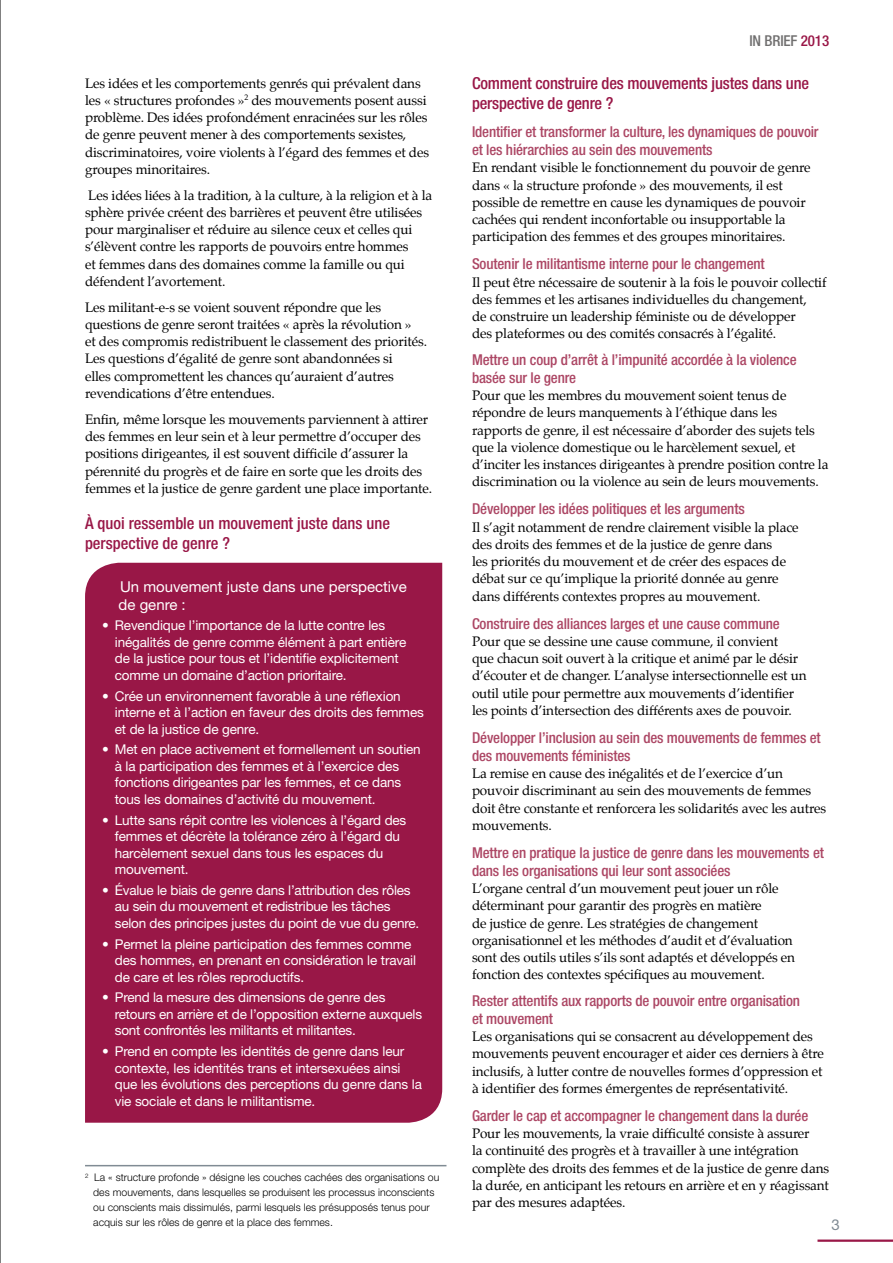
<style>
.page{position:relative;width:893px;height:1263px;background:#fff}
.page>*{position:absolute;margin:0;border:0;box-sizing:border-box;transform-origin:0 0}
.t1{font:500 condensed 16.5px/19.5px "Helvetica Neue";letter-spacing:-.01em;color:#991747}
.t2{font:500 condensed 15px/18px "Helvetica Neue";letter-spacing:-.01em;color:#ac4664}
.t3{font:15px/18px "Helvetica Neue";color:#fff}
.t4{font:500 condensed 15px "Helvetica Neue";letter-spacing:-.01em;color:#706f6f}
.t5{font:15px "Helvetica Neue";color:#808b94}
.t6{font:13.5px/17.2px "Palatino";letter-spacing:-.01em;color:#000}
.t7{font:13.5px/16.5px "Helvetica Neue";letter-spacing:-.01em;color:#fff}
.t8{font:300 10.5px/15px "Helvetica Neue";color:#000}
.s1{color:#991747}
</style>
<div class="page">
<hr style="left:0;top:0;width:1px;height:1263px;background:#000">
<hr style="left:85px;top:1165px;width:361px;height:1px;background:#808b94">
<div style="left:85px;top:563px;width:357px;height:560px;background:#991747"></div>
<hr style="left:817px;top:1239px;width:76px;height:3px;background:#991747">
<p class="t6" style="left:85px;top:74px;width:346px">Les idées et les comportements genrés qui prévalent dans les « structures profondes »<sup>2</sup> des mouvements posent aussi problème. Des idées profondément enracinées sur les rôles de genre peuvent mener à des comportements sexistes, discriminatoires, voire violents à l’égard des femmes et des groupes minoritaires.</p>
<p class="t6" style="left:85px;top:186px;width:349px">Les idées liées à la tradition, à la culture, à la religion et à la sphère privée créent des barrières et peuvent être utilisées pour marginaliser et réduire au silence ceux et celles qui s’élèvent contre les rapports de pouvoirs entre hommes<br>et femmes dans des domaines comme la famille ou qui défendent l’avortement.</p>
<p class="t6" style="left:85px;top:298px;width:344px">Les militant-e-s se voient souvent répondre que les questions de genre seront traitées « après la révolution »<br>et des compromis redistribuent le classement des priorités.<br>Les questions d’égalité de genre sont abandonnées si<br>elles compromettent les chances qu’auraient d’autres revendications d’être entendues.</p>
<p class="t6" style="left:85px;top:410px;width:349px">Enfin, même lorsque les mouvements parviennent à attirer des femmes en leur sein et à leur permettre d’occuper des positions dirigeantes, il est souvent difficile d’assurer la pérennité du progrès et de faire en sorte que les droits des femmes et la justice de genre gardent une place importante.</p>
<p class="t1" style="left:85px;top:513px;width:306px">À quoi ressemble un mouvement juste dans une perspective de genre ?</p>
<p class="t3" style="left:119px;top:577px;width:290px">Un mouvement juste dans une perspective de genre :</p>
<p class="t7" style="left:115px;top:617px;width:293px;text-indent:-13px">• Revendique l’importance de la lutte contre les inégalités de genre comme élément à part entière de la justice pour tous et l’identifie explicitement comme un domaine d’action prioritaire.</p>
<p class="t7" style="left:115px;top:687px;width:311px;text-indent:-13px">• Crée un environnement favorable à une réflexion interne et à l’action en faveur des droits des femmes et de la justice de genre.</p>
<p class="t7" style="left:115px;top:741px;width:307px;text-indent:-13px">• Met en place activement et formellement un soutien à la participation des femmes et à l’exercice des fonctions dirigeantes par les femmes, et ce dans tous les domaines d’activité du mouvement.</p>
<p class="t7" style="left:115px;top:811px;width:293px;text-indent:-13px">• Lutte sans répit contre les violences à l’égard des femmes et décrète la tolérance zéro à l’égard du harcèlement sexuel dans tous les espaces du mouvement.</p>
<p class="t7" style="left:115px;top:881px;width:306px;text-indent:-13px">• Évalue le biais de genre dans l’attribution des rôles au sein du mouvement et redistribue les tâches selon des principes justes du point de vue du genre.</p>
<p class="t7" style="left:115px;top:935px;width:303px;text-indent:-13px">• Permet la pleine participation des femmes comme des hommes, en prenant en considération le travail de care et les rôles reproductifs.</p>
<p class="t7" style="left:115px;top:989px;width:309px;text-indent:-13px">• Prend la mesure des dimensions de genre des retours en arrière et de l’opposition externe auxquels sont confrontés les militants et militantes.</p>
<p class="t7" style="left:115px;top:1043px;width:309px;text-indent:-13px">• Prend en compte les identités de genre dans leur contexte, les identités trans et intersexuées ainsi que les évolutions des perceptions du genre dans la vie sociale et dans le militantisme.</p>
<p class="t8" style="left:93px;top:1170px;width:348px;text-indent:-8px"><sup>2</sup> La « structure profonde » désigne les couches cachées des organisations ou des mouvements, dans lesquelles se produisent les processus inconscients ou conscients mais dissimulés, parmi lesquels les présupposés tenus pour acquis sur les rôles de genre et la place des femmes.</p>
<p class="t4" style="left:749px;top:32px;width:81px">IN BRIEF <span class="s1">2013</span></p>
<p class="t1" style="left:472px;top:74px;width:339px">Comment construire des mouvements justes dans une perspective de genre ?</p>
<p class="t2" style="left:472px;top:122px;width:348px">Identifier et transformer la culture, les dynamiques de pouvoir et les hiérarchies au sein des mouvements</p>
<p class="t6" style="left:472px;top:159px;width:340px">En rendant visible le fonctionnement du pouvoir de genre dans « la structure profonde » des mouvements, il est possible de remettre en cause les dynamiques de pouvoir cachées qui rendent inconfortable ou insupportable la participation des femmes et des groupes minoritaires.</p>
<p class="t2" style="left:472px;top:255px;width:294px">Soutenir le militantisme interne pour le changement</p>
<p class="t6" style="left:472px;top:273px;width:356px">Il peut être nécessaire de soutenir à la fois le pouvoir collectif des femmes et les artisanes individuelles du changement,<br>de construire un leadership féministe ou de développer<br>des plateformes ou des comités consacrés à l’égalité.</p>
<p class="t2" style="left:472px;top:350px;width:326px">Mettre un coup d’arrêt à l’impunité accordée à la violence basée sur le genre</p>
<p class="t6" style="left:472px;top:387px;width:358px">Pour que les membres du mouvement soient tenus de répondre de leurs manquements à l’éthique dans les rapports de genre, il est nécessaire d’aborder des sujets tels que la violence domestique ou le harcèlement sexuel, et d’inciter les instances dirigeantes à prendre position contre la discrimination ou la violence au sein de leurs mouvements.</p>
<p class="t2" style="left:472px;top:500px;width:274px">Développer les idées politiques et les arguments</p>
<p class="t6" style="left:472px;top:518px;width:328px">Il s’agit notamment de rendre clairement visible la place des droits des femmes et de la justice de genre dans<br>les priorités du mouvement et de créer des espaces de débat sur ce qu’implique la priorité donnée au genre dans différents contextes propres au mouvement.</p>
<p class="t2" style="left:472px;top:614px;width:309px">Construire des alliances larges et une cause commune</p>
<p class="t6" style="left:472px;top:632px;width:336px">Pour que se dessine une cause commune, il convient<br>que chacun soit ouvert à la critique et animé par le désir d’écouter et de changer. L’analyse intersectionnelle est un outil utile pour permettre aux mouvements d’identifier les points d’intersection des différents axes de pouvoir.</p>
<p class="t2" style="left:472px;top:728px;width:350px">Développer l’inclusion au sein des mouvements de femmes et des mouvements féministes</p>
<p class="t6" style="left:472px;top:765px;width:356px">La remise en cause des inégalités et de l’exercice d’un pouvoir discriminant au sein des mouvements de femmes doit être constante et renforcera les solidarités avec les autres mouvements.</p>
<p class="t2" style="left:472px;top:843px;width:353px">Mettre en pratique la justice de genre dans les mouvements et dans les organisations qui leur sont associées</p>
<p class="t6" style="left:472px;top:880px;width:325px">L’organe central d’un mouvement peut jouer un rôle déterminant pour garantir des progrès en matière<br>de justice de genre. Les stratégies de changement organisationnel et les méthodes d’audit et d’évaluation sont des outils utiles s’ils sont adaptés et développés en fonction des contextes spécifiques au mouvement.</p>
<p class="t2" style="left:472px;top:991px;width:330px">Rester attentifs aux rapports de pouvoir entre organisation et mouvement</p>
<p class="t6" style="left:472px;top:1028px;width:353px">Les organisations qui se consacrent au développement des mouvements peuvent encourager et aider ces derniers à être inclusifs, à lutter contre de nouvelles formes d’oppression et à identifier des formes émergentes de représentativité.</p>
<p class="t2" style="left:472px;top:1106px;width:338px">Garder le cap et accompagner le changement dans la durée</p>
<p class="t6" style="left:472px;top:1125px;width:359px">Pour les mouvements, la vraie difficulté consiste à assurer<br>la continuité des progrès et à travailler à une intégration complète des droits des femmes et de la justice de genre dans la durée, en anticipant les retours en arrière et en y réagissant par des mesures adaptées.</p>
<p class="t5" style="left:831px;top:1216px;width:10px">3</p>
</div>
